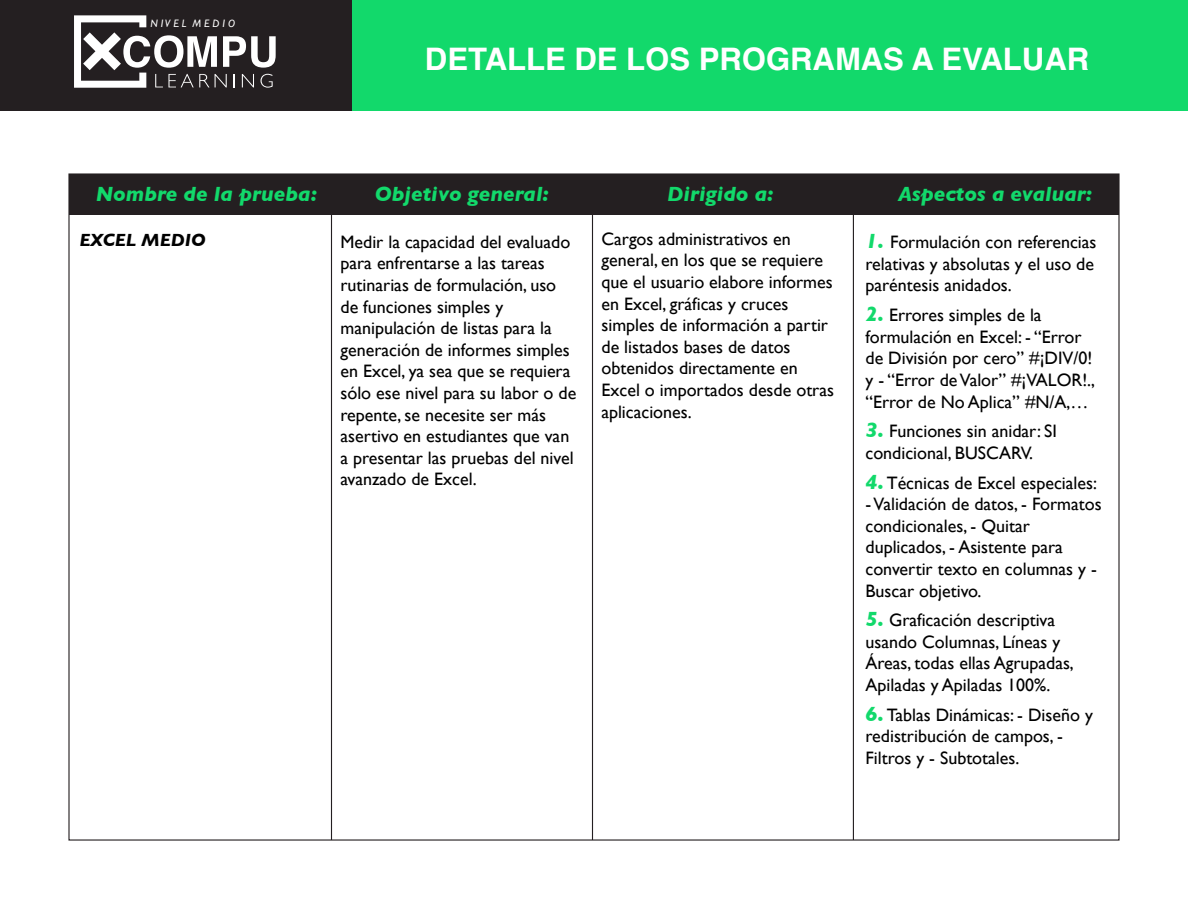
<style>
.page{position:relative;width:1188px;height:918px;background:#fff}
.page>*{position:absolute;margin:0;border:0;box-sizing:border-box;transform-origin:0 0}
.t1{font:700 31.05px "Helvetica";color:#fff}
.t2{font:italic 700 21px "Gill Sans";color:#12d96b}
.t3{font:18px/21.6px "Gill Sans";color:#000}
.t4{font:italic 700 18px "Gill Sans";color:#000}
.t5{font:italic 10.8px "Gill Sans";color:#fff}
.s1{font-weight:700;font-style:italic;font-size:21px;color:#12d96b}
</style>
<div class="page">
<div style="left:0;top:0;width:353px;height:111px;background:#241f21"></div>
<div style="left:352px;top:0;width:836px;height:111px;background:#12d96b"></div>
<div style="left:69px;top:174px;width:1049px;height:40px;background:#241f21"></div>
<hr style="left:331px;top:205px;width:1px;height:635px;background:#241f21">
<hr style="left:592px;top:205px;width:1px;height:635px;background:#241f21">
<hr style="left:853px;top:205px;width:1px;height:635px;background:#241f21">
<svg style="left:74px;top:15px;width:202px;height:73px"></svg>
<p class="t5" style="left:151px;top:17px;width:86px">N IV E L M E D I O</p>
<h1 class="t1" style="left:425px;top:34px;width:666px">DETALLE DE LOS PROGRAMAS A EVALUAR</h1>
<p class="t2" style="left:96px;top:182px;width:223px">Nombre de la prueba:</p>
<p class="t2" style="left:375px;top:182px;width:176px">Objetivo general:</p>
<p class="t2" style="left:667px;top:182px;width:108px">Dirigido a:</p>
<p class="t2" style="left:898px;top:182px;width:196px">Aspectos a evaluar:</p>
<p class="t4" style="left:80px;top:230px;width:128px">EXCEL MEDIO</p>
<p class="t3" style="left:341px;top:231px;width:237px">Medir la capacidad del evaluado para enfrentarse a las tareas rutinarias de formulación, uso de funciones simples y manipulación de listas para la generación de informes simples en Excel, ya sea que se requiera sólo ese nivel para su labor o de repente, se necesite ser más asertivo en estudiantes que van a presentar las pruebas del nivel avanzado de Excel.</p>
<p class="t3" style="left:602px;top:228px;width:234px">Cargos administrativos en general, en los que se requiere que el usuario elabore informes en Excel, gráficas y cruces simples de información a partir de listados bases de datos obtenidos directamente en<br>Excel o importados desde otras aplicaciones.</p>
<p class="t3" style="left:865px;top:231px;width:233px"><span class="s1">1.</span> Formulación con referencias relativas y absolutas y el uso de paréntesis anidados.</p>
<p class="t3" style="left:866px;top:304px;width:231px"><span class="s1">2.</span> Errores simples de la formulación en Excel: - “Error de División por cero” #¡DIV/0! y - “Error de Valor” #¡VALOR!., “Error de No Aplica” #N/A,…</p>
<p class="t3" style="left:866px;top:420px;width:193px"><span class="s1">3.</span> Funciones sin anidar: SI condicional, BUSCARV.</p>
<p class="t3" style="left:866px;top:471px;width:233px"><span class="s1">4.</span> Técnicas de Excel especiales:</p>
<p class="t3" style="left:866px;top:493px;width:238px">- Validación de datos, - Formatos condicionales, - Quitar duplicados, - Asistente para convertir texto en columnas y -<br>Buscar objetivo.</p>
<p class="t3" style="left:866px;top:609px;width:210px"><span class="s1">5.</span> Graficación descriptiva usando Columnas, Líneas y<br>Áreas, todas ellas Agrupadas,<br>Apiladas y Apiladas 100%.</p>
<p class="t3" style="left:866px;top:704px;width:229px"><span class="s1">6.</span> Tablas Dinámicas: - Diseño y redistribución de campos, -<br>Filtros y - Subtotales.</p>
</div>
